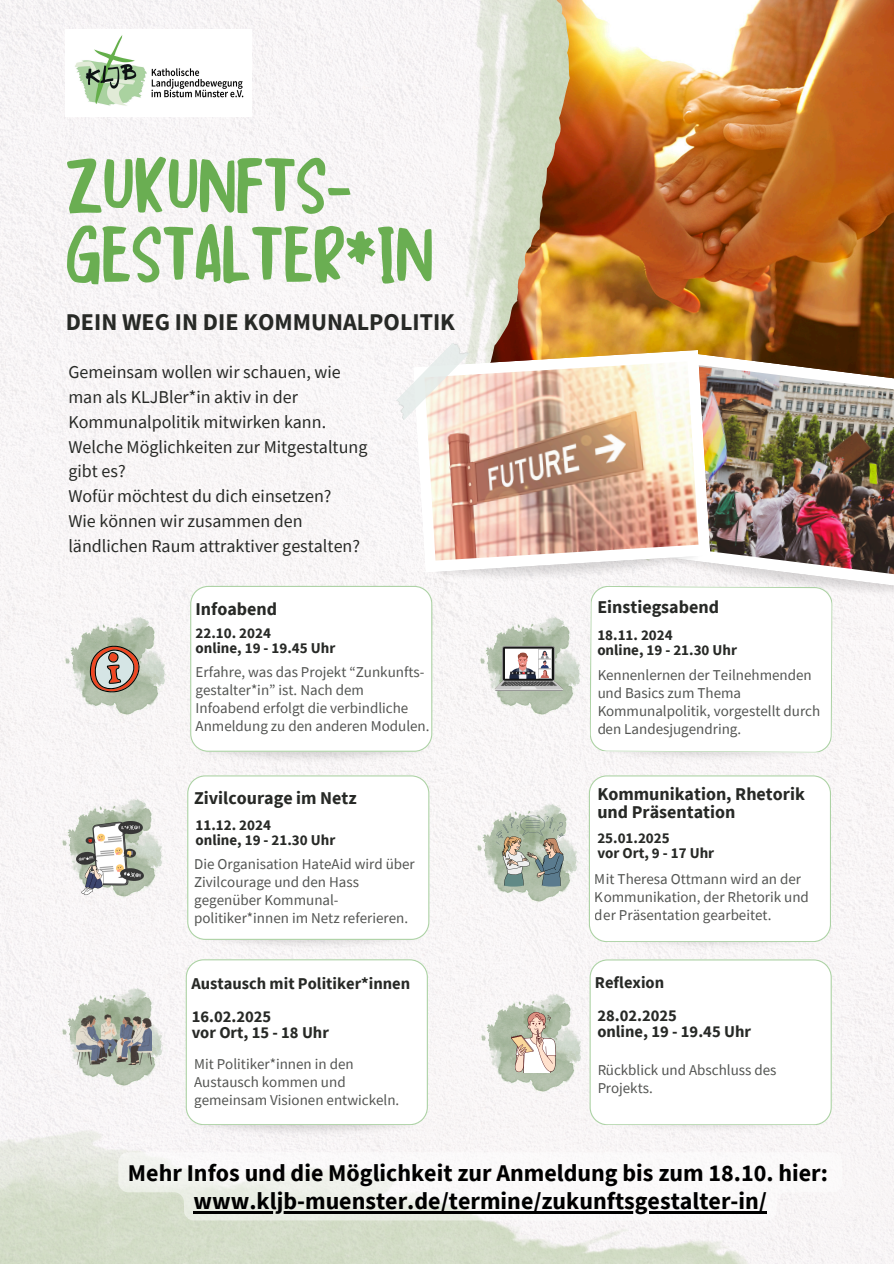
<style>
.page{position:relative;width:894px;height:1264px;background:#fff}
.page>*{position:absolute;margin:0;border:0;box-sizing:border-box;transform-origin:0 0}
.t1{font:84px/68.7px "Kandy Yum";color:#6aae52}
.t2{font:700 24px "Source Sans Pro";color:#000}
.t3{font:700 24px "Source Sans Pro";color:#272926}
.t4{font:18px/24.8px "Source Sans Pro";color:#272926}
.t5{font:700 18px/18px "Source Sans Pro";color:#272926}
.t6{font:700 16.5px/15.8px "Source Sans Pro";color:#272926}
.t7{font:15px/18px "Source Sans Pro";color:#272926}
.t8{font:700 15px/14.7px "Source Sans Pro";color:#272926}
</style>
<div class="page">
<div style="left:0;top:0;width:893px;height:1020px;background:#f8f6f6"></div>
<img style="left:0;top:1020px;width:893px;height:243px">
<img style="left:192px;top:753px;width:238px;height:11px">
<img style="left:592px;top:1125px;width:239px;height:8px">
<svg style="left:589px;top:959px;width:242px;height:166px"></svg>
<div style="left:238px;top:0;width:249px;height:497px;background:#f8f5f7"></div>
<img style="left:487px;top:0;width:406px;height:352px">
<svg style="left:710px;top:352px;width:183px;height:13px;background:#6f4d2a"></svg>
<img style="left:710px;top:365px;width:183px;height:132px">
<img style="left:413px;top:350px;width:297px;height:147px">
<img style="left:424px;top:361px;width:274px;height:136px">
<svg style="left:389px;top:339px;width:80px;height:81px"></svg>
<img style="left:190px;top:939px;width:239px;height:11px">
<svg style="left:187px;top:775px;width:242px;height:164px"></svg>
<img style="left:592px;top:935px;width:239px;height:15px">
<svg style="left:588px;top:775px;width:242px;height:167px"></svg>
<img style="left:591px;top:753px;width:239px;height:9px">
<svg style="left:190px;top:497px;width:703px;height:256px"></svg>
<img style="left:62px;top:987px;width:107px;height:105px">
<svg style="left:74px;top:1014px;width:78px;height:50px;background:#989b95"></svg>
<img style="left:476px;top:803px;width:107px;height:105px">
<svg style="left:495px;top:815px;width:69px;height:71px;background:#a1ab9d"></svg>
<img style="left:479px;top:617px;width:107px;height:104px">
<img style="left:495px;top:647px;width:67px;height:43px">
<img style="left:480px;top:993px;width:107px;height:105px">
<img style="left:511px;top:1012px;width:44px;height:60px">
<img style="left:64px;top:617px;width:107px;height:104px">
<svg style="left:90px;top:645px;width:51px;height:47px;background:#ad9182"></svg>
<img style="left:62px;top:798px;width:107px;height:105px">
<img style="left:186px;top:1125px;width:238px;height:12px">
<svg style="left:186px;top:959px;width:241px;height:166px"></svg>
<img style="left:66px;top:29px;width:185px;height:88px">
<img style="left:77px;top:821px;width:66px;height:74px">
<svg style="left:118px;top:1152px;width:724px;height:68px"></svg>
<hr style="left:193px;top:1211px;width:574px;height:2px;background:#000">
<h4 class="t1" style="left:66px;top:156px;width:369px">ZUKUNFTS-<br>GESTALTER*IN</h4>
<h6 class="t3" style="left:66px;top:307px;width:390px">DEIN WEG IN DIE KOMMUNALPOLITIK</h6>
<p class="t4" style="left:68px;top:359px;width:300px">Gemeinsam wollen wir schauen, wie man als KLJBler*in aktiv in der<br>Kommunalpolitik mitwirken kann.<br>Welche Möglichkeiten zur Mitgestaltung gibt es?<br>Wofür möchtest du dich einsetzen?</p>
<p class="t4" style="left:68px;top:508px;width:293px">Wie können wir zusammen den ländlichen Raum attraktiver gestalten?</p>
<p class="t5" style="left:195px;top:599px;width:83px">Infoabend</p>
<h4 class="t8" style="left:195px;top:625px;width:141px">22.10. 2024<br>online, 19 - 19.45 Uhr</h4>
<p class="t7" style="left:195px;top:662px;width:235px">Erfahre, was das Projekt “Zunkunfts&shy;gestalter*in” ist. Nach dem Infoabend erfolgt die verbindliche Anmeldung zu den anderen Modulen.</p>
<p class="t5" style="left:194px;top:788px;width:164px">Zivilcourage im Netz</p>
<p class="t8" style="left:195px;top:817px;width:141px">11.12. 2024<br>online, 19 - 21.30 Uhr</p>
<p class="t7" style="left:194px;top:855px;width:222px">Die Organisation HateAid wird über<br>Zivilcourage und den Hass gegenüber Kommunal&shy;politiker*innen im Netz referieren.</p>
<h6 class="t6" style="left:191px;top:974px;width:220px">Austausch mit Politiker*innen</h6>
<p class="t6" style="left:192px;top:1008px;width:139px">16.02.2025<br>vor Ort, 15 - 18 Uhr</p>
<p class="t7" style="left:194px;top:1054px;width:206px">Mit Politiker*innen in den<br>Austausch kommen und gemeinsam Visionen entwickeln.</p>
<h6 class="t5" style="left:597px;top:598px;width:123px">Einstiegsabend</h6>
<p class="t8" style="left:597px;top:627px;width:141px">18.11. 2024<br>online, 19 - 21.30 Uhr</p>
<p class="t7" style="left:597px;top:665px;width:224px">Kennenlernen der Teilnehmenden und Basics zum Thema<br>Kommunalpolitik, vorgestellt durch den Landesjugendring.</p>
<p class="t5" style="left:597px;top:785px;width:209px">Kommunikation, Rhetorik und Präsentation</p>
<p class="t8" style="left:597px;top:830px;width:118px">25.01.2025<br>vor Ort, 9 - 17 Uhr</p>
<p class="t7" style="left:594px;top:869px;width:215px">Mit Theresa Ottmann wird an der<br>Kommunikation, der Rhetorik und der Präsentation gearbeitet.</p>
<p class="t6" style="left:594px;top:974px;width:71px">Reflexion</p>
<p class="t6" style="left:597px;top:1007px;width:155px">28.02.2025<br>online, 19 - 19.45 Uhr</p>
<p class="t7" style="left:597px;top:1060px;width:181px">Rückblick und Abschluss des<br>Projekts.</p>
<p class="t2" style="left:128px;top:1157px;width:701px">Mehr Infos und die Möglichkeit zur Anmeldung bis zum 18.10. hier:</p>
<p class="t2" style="left:193px;top:1185px;width:575px">www.kljb-muenster.de/termine/zukunftsgestalter-in/</p>
</div>
